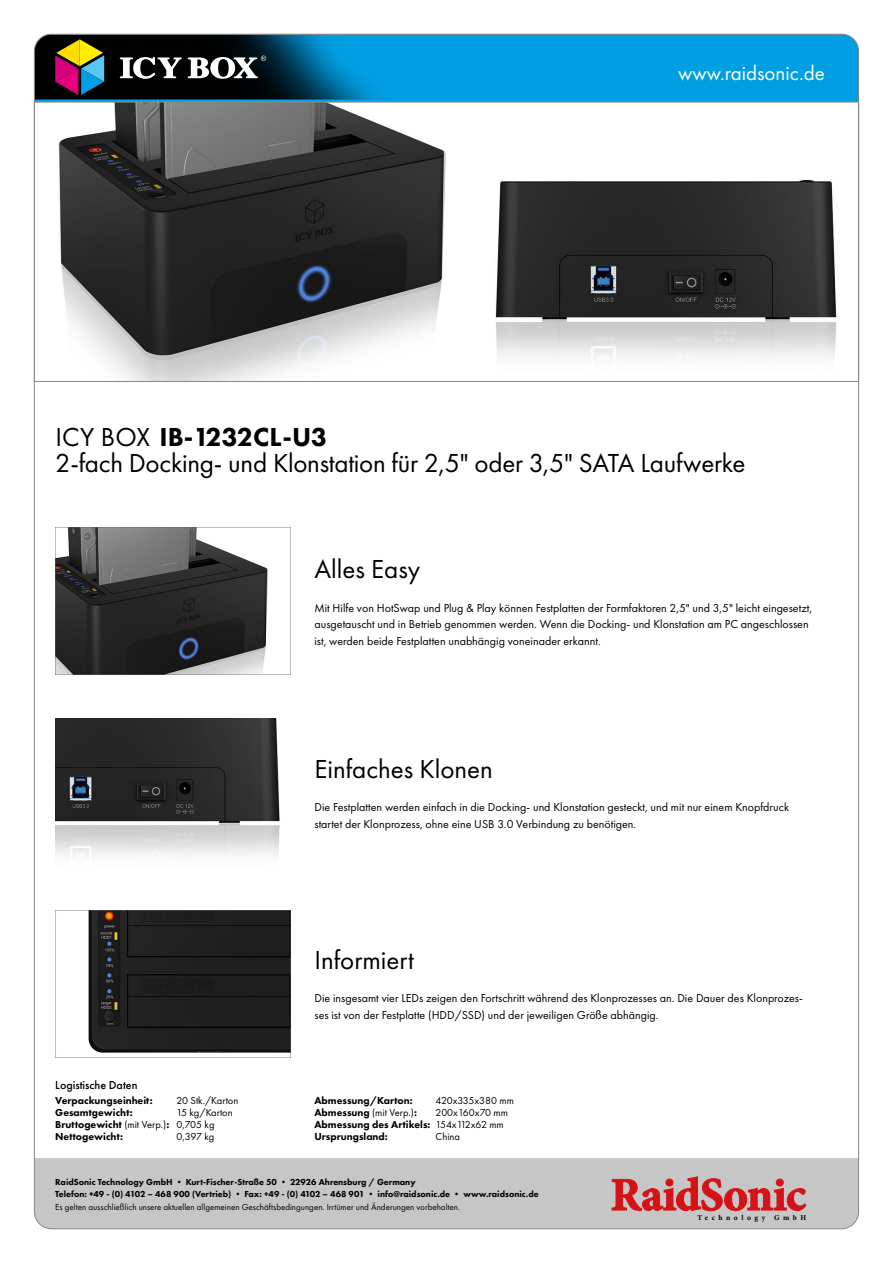
<style>
.page{position:relative;width:893px;height:1263px;background:#fff}
.page>*{position:absolute;margin:0;border:0;box-sizing:border-box;transform-origin:0 0}
.t1{font:27px "Futura PT";letter-spacing:-.01em;color:#000}
.t2{font:800 27px "Futura PT";color:#000}
.t3{font:21px "Futura PT";color:#fff}
.t4{font:12px/16.5px "Futura PT";color:#000}
.t5{font:500 12px "Futura PT";color:#000}
.t6{font:800 10.5px/12px "Futura PT";color:#000}
.t7{font:10.5px/12px "Futura PT";color:#000}
.t8{font:800 9px/12px "Futura PT";color:#000}
.t9{font:9px "Futura PT";color:#000}
.t10{font:700 7.5px "Minion Pro";letter-spacing:.47em;color:#000}
.s1{font-weight:400}
</style>
<div class="page">
<svg style="left:36px;top:102px;width:821px;height:280px"></svg>
<img style="left:55px;top:528px;width:236px;height:147px">
<img style="left:55px;top:719px;width:225px;height:138px">
<img style="left:55px;top:910px;width:236px;height:147px">
<div style="left:708px;top:112px;width:143px;height:39px;background:#fff"></div>
<div style="left:34px;top:1159px;width:825px;height:70px;background:#c6c6c6"></div>
<svg style="left:612px;top:1176px;width:194px;height:35px"></svg>
<svg style="left:34px;top:34px;width:825px;height:68px;background:#057bad"></svg>
<svg style="left:120px;top:56px;width:146px;height:23px"></svg>
<svg style="left:55px;top:39px;width:49px;height:56px;background:#745b4f"></svg>
<h1 class="t2" style="left:55px;top:420px;width:273px"><span class="s1">ICY BOX</span> IB-1232CL-U3</h1>
<h2 class="t3" style="left:678px;top:60px;width:148px">www.raidsonic.de</h2>
<h1 class="t1" style="left:55px;top:447px;width:692px">2-fach Docking- und Klonstation für 2,5" oder 3,5" SATA Laufwerke</h1>
<h1 class="t1" style="left:314px;top:553px;width:107px">Alles Easy</h1>
<p class="t4" style="left:314px;top:599px;width:499px">Mit Hilfe von HotSwap und Plug &amp; Play können Festplatten der Formfaktoren 2,5" und 3,5" leicht eingesetzt, ausgetauscht und in Betrieb genommen werden. Wenn die Docking- und Klonstation am PC angeschlossen ist, werden beide Festplatten unabhängig voneinader erkannt.</p>
<h1 class="t1" style="left:314px;top:753px;width:180px">Einfaches Klonen</h1>
<p class="t4" style="left:314px;top:799px;width:476px">Die Festplatten werden einfach in die Docking- und Klonstation gesteckt, und mit nur einem Knopfdruck startet der Klonprozess, ohne eine USB 3.0 Verbindung zu benötigen.</p>
<h1 class="t1" style="left:314px;top:944px;width:101px">Informiert</h1>
<p class="t4" style="left:314px;top:990px;width:490px">Die insgesamt vier LEDs zeigen den Fortschritt während des Klonprozesses an. Die Dauer des Klonprozes&shy;ses ist von der Festplatte (HDD/SSD) und der jeweiligen Größe abhängig.</p>
<p class="t5" style="left:55px;top:1078px;width:84px">Logistische Daten</p>
<p class="t6" style="left:55px;top:1094px;width:115px">Verpackungseinheit:<br>Gesamtgewicht:<br>Bruttogewicht <span class="s1">(mit Verp.)</span>:<br>Nettogewicht:</p>
<p class="t7" style="left:176px;top:1094px;width:63px">20 Stk./Karton<br>15 kg/Karton<br>0,705 kg<br>0,397 kg</p>
<p class="t7" style="left:436px;top:1094px;width:80px">420x335x380 mm<br>200x160x70 mm<br>154x112x62 mm<br>China</p>
<p class="t6" style="left:314px;top:1094px;width:118px">Abmessung/Karton:<br>Abmessung <span class="s1">(mit Verp.)</span>:<br>Abmessung des Artikels:<br>Ursprungsland:</p>
<p class="t8" style="left:55px;top:1175px;width:485px">RaidSonic Technology GmbH • Kurt-Fischer-Straße 50 • 22926 Ahrensburg / Germany<br>Telefon: +49 - (0) 4102 – 468 900 (Vertrieb) • Fax: +49 - (0) 4102 – 468 901 • info@raidsonic.de • www.raidsonic.de</p>
<p class="t9" style="left:55px;top:1202px;width:406px">Es gelten ausschließlich unsere aktuellen allgemeinen Geschäftsbedingungen. Irrtümer und Änderungen vorbehalten.</p>
<p class="t10" style="left:697px;top:1212px;width:110px">Technology GmbH</p>
</div>
